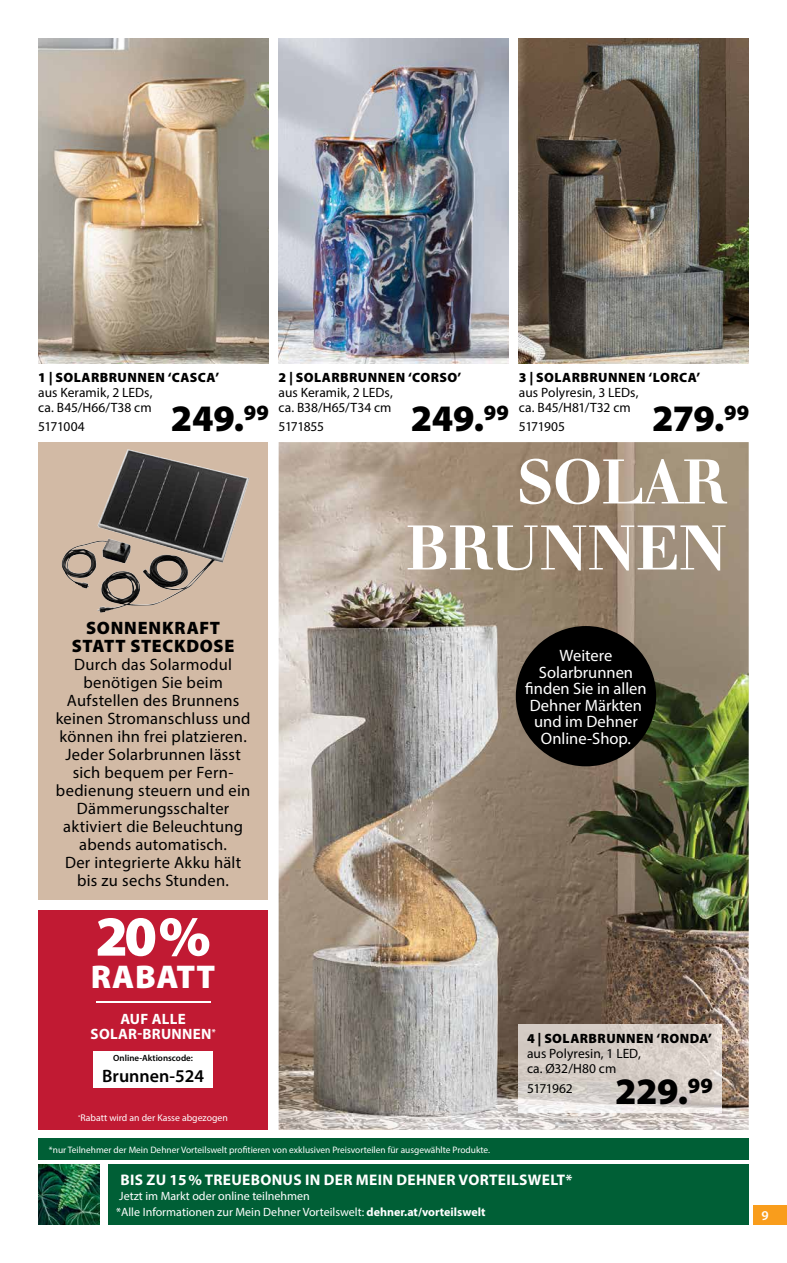
<style>
.page{position:relative;width:787px;height:1263px;background:#fff}
.page>*{position:absolute;margin:0;border:0;box-sizing:border-box;transform-origin:0 0}
.t1{font:500 66px/66px "Walbaum Original Pro";color:#fff;text-align:right}
.t2{font:900 57px "Myriad Pro";color:#fff}
.t3{font:900 37.5px "Myriad Pro";letter-spacing:-.01em;color:#000}
.t4{font:900 33px "Myriad Pro";letter-spacing:.02em;color:#fff}
.t5{font:900 18px/18px "Myriad Pro";letter-spacing:.04em;color:#000;text-align:center}
.t6{font:600 18px "Myriad Pro";color:#000}
.t7{font:16.5px/18px "Myriad Pro";letter-spacing:.015em;color:#000;text-align:center}
.t8{font:16.5px/16.5px "Myriad Pro";color:#fff;text-align:center}
.t9{font:700 15.3px "Myriad Pro";letter-spacing:.02em;color:#fff}
.t10{font:700 15px/15px "Myriad Pro";letter-spacing:.02em;color:#fff;text-align:center}
.t11{font:13.5px/15px "Myriad Pro";color:#000}
.t12{font:900 13.5px "Myriad Pro";letter-spacing:.035em;color:#000}
.t13{font:13.5px "Myriad Pro";letter-spacing:-.035em;color:#000}
.t14{font:600 13.5px "Myriad Pro";color:#fff}
.t15{font:12px/15.3px "Myriad Pro";color:#fff}
.t16{font:9.75px "Myriad Pro";color:#fff}
.t17{font:9.3px "Myriad Pro";color:#fff}
.t18{font:600 9px "Myriad Pro";color:#000}
.s1{font-weight:700}
</style>
<div class="page">
<img style="left:279px;top:442px;width:469px;height:688px">
<img style="left:38px;top:38px;width:230px;height:326px">
<img style="left:279px;top:38px;width:229px;height:326px">
<img style="left:519px;top:38px;width:229px;height:326px">
<div style="left:38px;top:442px;width:230px;height:457px;background:#d2baa5"></div>
<img style="left:97px;top:450px;width:115px;height:163px">
<div style="left:108px;top:1164px;width:640px;height:61px;background:#005f36"></div>
<img style="left:38px;top:1164px;width:62px;height:61px">
<img style="left:518px;top:1025px;width:203px;height:87px">
<div style="left:38px;top:910px;width:230px;height:220px;background:#c11a33"></div>
<div style="left:94px;top:1052px;width:119px;height:36px;background:#fff"></div>
<hr style="left:96px;top:1001px;width:115px;height:2px;background:#fff">
<div style="left:516px;top:626px;width:140px;height:140px;background:#000;border-radius:50%"></div>
<div style="left:38px;top:1138px;width:710px;height:22px;background:#005f36"></div>
<div style="left:753px;top:1205px;width:34px;height:20px;background:#f99d1c"></div>
<p class="t12" style="left:38px;top:370px;width:182px">1 | SOLARBRUNNEN ‘CASCA’</p>
<p class="t11" style="left:38px;top:385px;width:116px">aus Keramik, 2 LEDs , ca. B45/H66/T38 cm</p>
<p class="t13" style="left:38px;top:419px;width:48px">5171004</p>
<h3 class="t3" style="left:171px;top:397px;width:100px">249.<sup>99</sup></h3>
<p class="t12" style="left:279px;top:370px;width:184px">2 | SOLARBRUNNEN ‘CORSO’</p>
<p class="t11" style="left:279px;top:385px;width:116px">aus Keramik, 2 LEDs, ca. B38/H65/T34 cm</p>
<p class="t13" style="left:279px;top:419px;width:47px">5171855</p>
<h3 class="t3" style="left:411px;top:397px;width:100px">249.<sup>99</sup></h3>
<p class="t12" style="left:519px;top:370px;width:183px">3 | SOLARBRUNNEN ‘LORCA’</p>
<p class="t11" style="left:519px;top:385px;width:121px">aus Polyresin, 3 LEDs , ca. B45/H81/T32 cm</p>
<p class="t13" style="left:519px;top:419px;width:47px">5171905</p>
<h3 class="t3" style="left:652px;top:397px;width:99px">279.<sup>99</sup></h3>
<h1 class="t1" style="left:405px;top:450px;width:323px">SOLAR<br>BRUNNEN</h1>
<p class="t5" style="left:72px;top:619px;width:164px">SONNENKRAFT<br>STATT STECKDOSE</p>
<p class="t7" style="left:56px;top:655px;width:196px">Durch das Solarmodul<br>be nötigen Sie beim<br>Aufstellen des Brunnens keinen Stromanschluss und können ihn frei platzieren.<br>Jeder Solarbrunnen lässt sich bequem per Fern&shy;bedienung steuern und ein<br>Dämmerungsschalter aktiviert die Beleuchtung abends automatisch.<br>Der integrierte Akku hält bis zu sechs Stunden.</p>
<p class="t8" style="left:525px;top:647px;width:123px">Weitere<br>Solarbrunnen finden Sie in allen<br>Dehner Märkten und im Dehner<br>Online-Shop.</p>
<h2 class="t2" style="left:95px;top:904px;width:117px">20 %</h2>
<h3 class="t4" style="left:91px;top:958px;width:126px">RABATT</h3>
<p class="t10" style="left:91px;top:1011px;width:127px">AUF ALLE<br>SOLAR-BRUNNEN<sup>*</sup></p>
<p class="t18" style="left:113px;top:1053px;width:81px">Online-Aktionscode:</p>
<p class="t6" style="left:102px;top:1064px;width:103px">Brunnen-524</p>
<p class="t16" style="left:78px;top:1112px;width:151px"><sup>*</sup> Rabatt wird an der Kasse abgezogen</p>
<p class="t17" style="left:49px;top:1144px;width:442px">*nur Teilnehmer der Mein Dehner Vorteilswelt profitieren von exklusiven Preisvorteilen für ausgewählte Produkte.</p>
<p class="t12" style="left:527px;top:1031px;width:186px">4 | SOLARBRUNNEN ‘RONDA’</p>
<p class="t11" style="left:527px;top:1046px;width:115px">aus Polyresin, 1 LED , ca. Ø32/H80 cm</p>
<p class="t13" style="left:527px;top:1080px;width:47px">5171962</p>
<h3 class="t3" style="left:615px;top:1070px;width:99px">229.<sup>99</sup></h3>
<p class="t9" style="left:121px;top:1169px;width:453px">BIS ZU 15 % TREUEBONUS IN DER MEIN DEHNER VORTEILSWELT*</p>
<p class="t15" style="left:116px;top:1188px;width:371px">Jetzt im Markt oder online teilnehmen<br>*Alle Informationen zur Mein Dehner Vorteilswelt: <span class="s1">dehner.at/vorteilswelt</span></p>
<p class="t14" style="left:761px;top:1206px;width:9px">9</p>
</div>
